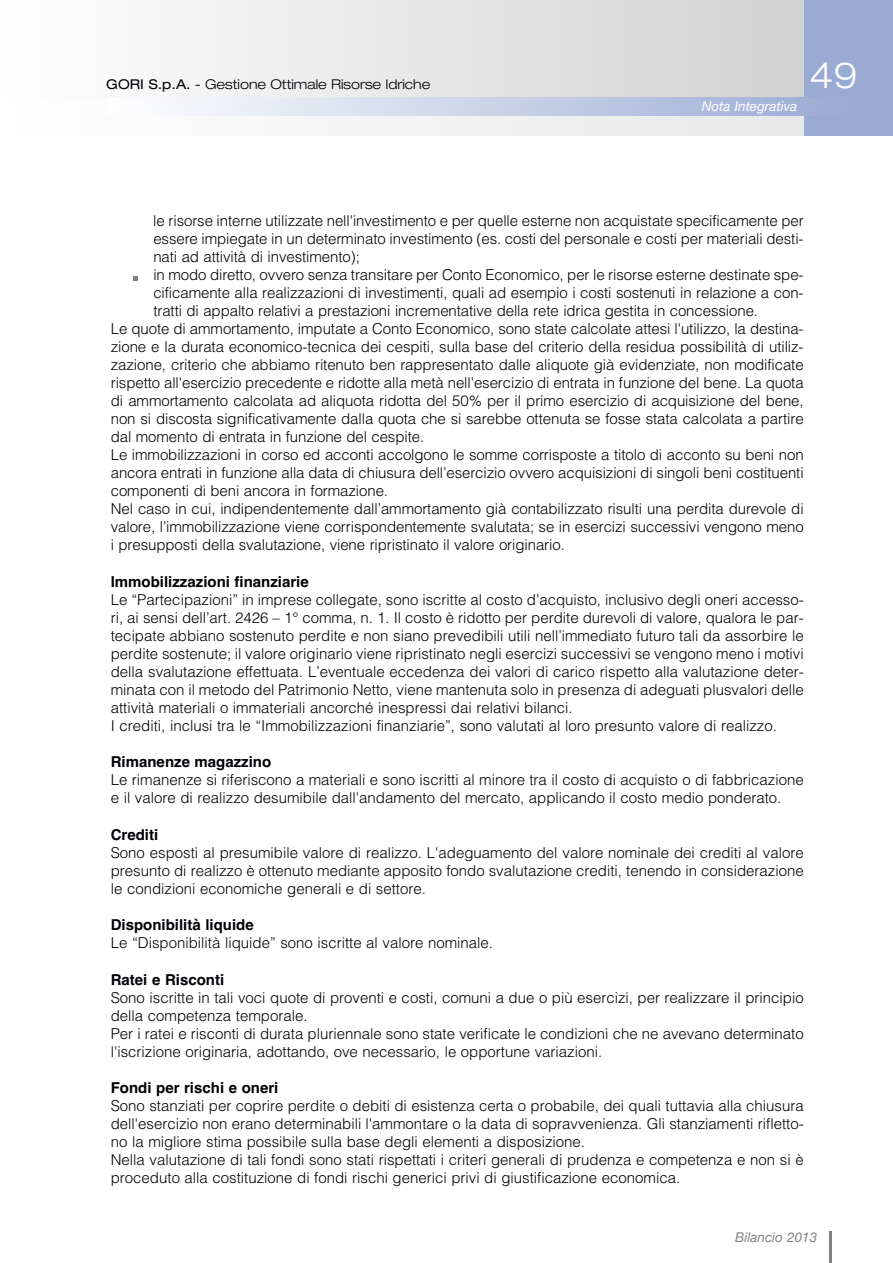
<style>
.page{position:relative;width:893px;height:1263px;background:#fff}
.page>*{position:absolute;margin:0;border:0;box-sizing:border-box;transform-origin:0 0}
.t1{font:300 expanded 36px "Helvetica Neue LT Std";color:#fff}
.t2{font:300 15px/18px "Helvetica";color:#000006}
.t3{font:700 15px "Helvetica";color:#000006}
.t4{font:300 expanded 13.5px "Helvetica Neue LT Std";color:#000006}
.t5{font:italic 13.5px "Helvetica Neue";color:#fff}
.t6{font:italic 13.5px "Helvetica Neue";color:#808080}
.s1{font-weight:400}
</style>
<div class="page">
<div style="left:1px;top:0;width:892px;height:135px;background:#f5f5f5"></div>
<svg style="left:359px;top:0;width:445px;height:97px"></svg>
<div style="left:804px;top:0;width:89px;height:136px;background:#99aad3"></div>
<div style="left:106px;top:97px;width:752px;height:19px;background:linear-gradient(to right,#fefeff,#99aad3)"></div>
<hr style="left:829px;top:1231px;width:2px;height:32px;background:#808080">
<svg style="left:134px;top:276px;width:4px;height:4px"></svg>
<p class="t4" style="left:106px;top:79px;width:326px"><span class="s1">GORI S.p.A.</span> - Gestione Ottimale Risorse Idriche</p>
<p class="t5" style="left:702px;top:98px;width:97px">Nota Integrativa</p>
<h1 class="t1" style="left:809px;top:62px;width:50px">49</h1>
<p class="t2" style="left:153px;top:211px;width:652px">le risorse interne utilizzate nell'investimento e per quelle esterne non acquistate specificamente per</p>
<p class="t2" style="left:153px;top:229px;width:652px">essere impiegate in un determinato investimento (es. costi del personale e costi per materiali desti-</p>
<p class="t2" style="left:153px;top:247px;width:208px">nati ad attività di investimento);</p>
<p class="t2" style="left:153px;top:265px;width:652px">in modo diretto, ovvero senza transitare per Conto Economico, per le risorse esterne destinate spe-</p>
<p class="t2" style="left:153px;top:283px;width:652px">cificamente alla realizzazioni di investimenti, quali ad esempio i costi sostenuti in relazione a con-</p>
<p class="t2" style="left:153px;top:301px;width:606px">tratti di appalto relativi a prestazioni incrementative della rete idrica gestita in concessione.</p>
<p class="t2" style="left:111px;top:319px;width:694px">Le quote di ammortamento, imputate a Conto Economico, sono state calcolate attesi l'utilizzo, la destina-</p>
<p class="t2" style="left:111px;top:337px;width:694px">zione e la durata economico-tecnica dei cespiti, sulla base del criterio della residua possibilità di utiliz-</p>
<p class="t2" style="left:111px;top:355px;width:694px">zazione, criterio che abbiamo ritenuto ben rappresentato dalle aliquote già evidenziate, non modificate</p>
<p class="t2" style="left:111px;top:373px;width:694px">rispetto all'esercizio precedente e ridotte alla metà nell'esercizio di entrata in funzione del bene. La quota</p>
<p class="t2" style="left:111px;top:391px;width:694px">di ammortamento calcolata ad aliquota ridotta del 50% per il primo esercizio di acquisizione del bene,</p>
<p class="t2" style="left:111px;top:409px;width:694px">non si discosta significativamente dalla quota che si sarebbe ottenuta se fosse stata calcolata a partire</p>
<p class="t2" style="left:111px;top:427px;width:315px">dal momento di entrata in funzione del cespite.</p>
<p class="t2" style="left:111px;top:445px;width:694px">Le immobilizzazioni in corso ed acconti accolgono le somme corrisposte a titolo di acconto su beni non</p>
<p class="t2" style="left:111px;top:463px;width:694px">ancora entrati in funzione alla data di chiusura dell’esercizio ovvero acquisizioni di singoli beni costituenti</p>
<p class="t2" style="left:111px;top:481px;width:279px">componenti di beni ancora in formazione.</p>
<p class="t2" style="left:111px;top:499px;width:694px">Nel caso in cui, indipendentemente dall’ammortamento già contabilizzato risulti una perdita durevole di</p>
<p class="t2" style="left:111px;top:517px;width:694px">valore, l’immobilizzazione viene corrispondentemente svalutata; se in esercizi successivi vengono meno</p>
<p class="t2" style="left:111px;top:535px;width:456px">i presupposti della svalutazione, viene ripristinato il valore originario.</p>
<p class="t3" style="left:111px;top:573px;width:199px">Immobilizzazioni finanziarie</p>
<p class="t2" style="left:111px;top:589px;width:694px">Le “Partecipazioni” in imprese collegate, sono iscritte al costo d’acquisto, inclusivo degli oneri accesso&shy;ri, ai sensi dell’art. 2426 – 1° comma, n. 1. Il costo è ridotto per perdite durevoli di valore, qualora le par&shy;tecipate abbiano sostenuto perdite e non siano prevedibili utili nell’immediato futuro tali da assorbire le perdite sostenute; il valore originario viene ripristinato negli esercizi successivi se vengono meno i motivi della svalutazione effettuata. L’eventuale eccedenza dei valori di carico rispetto alla valutazione deter&shy;minata con il metodo del Patrimonio Netto, viene mantenuta solo in presenza di adeguati plusvalori delle attività materiali o immateriali ancorché inespressi dai relativi bilanci.<br>I crediti, inclusi tra le “Immobilizzazioni finanziarie”, sono valutati al loro presunto valore di realizzo.</p>
<p class="t3" style="left:111px;top:753px;width:162px">Rimanenze magazzino</p>
<p class="t2" style="left:111px;top:770px;width:694px">Le rimanenze si riferiscono a materiali e sono iscritti al minore tra il costo di acquisto o di fabbricazione e il valore di realizzo desumibile dall'andamento del mercato, applicando il costo medio ponderato.</p>
<p class="t3" style="left:111px;top:826px;width:49px">Crediti</p>
<p class="t2" style="left:111px;top:842px;width:694px;text-align:justify">Sono esposti al presumibile valore di realizzo. L'adeguamento del valore nominale dei crediti al valore presunto di realizzo è ottenuto mediante apposito fondo svalutazione crediti, tenendo in considerazione le condizioni economiche generali e di settore.</p>
<p class="t3" style="left:111px;top:916px;width:144px">Disponibilità liquide</p>
<p class="t2" style="left:111px;top:933px;width:384px">Le “Disponibilità liquide” sono iscritte al valore nominale.</p>
<p class="t3" style="left:111px;top:971px;width:115px">Ratei e Risconti</p>
<p class="t2" style="left:111px;top:987px;width:694px">Sono iscritte in tali voci quote di proventi e costi, comuni a due o più esercizi, per realizzare il principio della competenza temporale.<br>Per i ratei e risconti di durata pluriennale sono state verificate le condizioni che ne avevano determinato l'iscrizione originaria, adottando, ove necessario, le opportune variazioni.</p>
<p class="t3" style="left:111px;top:1079px;width:169px">Fondi per rischi e oneri</p>
<p class="t2" style="left:111px;top:1096px;width:694px">Sono stanziati per coprire perdite o debiti di esistenza certa o probabile, dei quali tuttavia alla chiusura dell'esercizio non erano determinabili l'ammontare o la data di sopravvenienza. Gli stanziamenti rifletto&shy;no la migliore stima possibile sulla base degli elementi a disposizione.<br>Nella valutazione di tali fondi sono stati rispettati i criteri generali di prudenza e competenza e non si è proceduto alla costituzione di fondi rischi generici privi di giustificazione economica.</p>
<p class="t6" style="left:735px;top:1229px;width:83px">Bilancio 2013</p>
</div>
